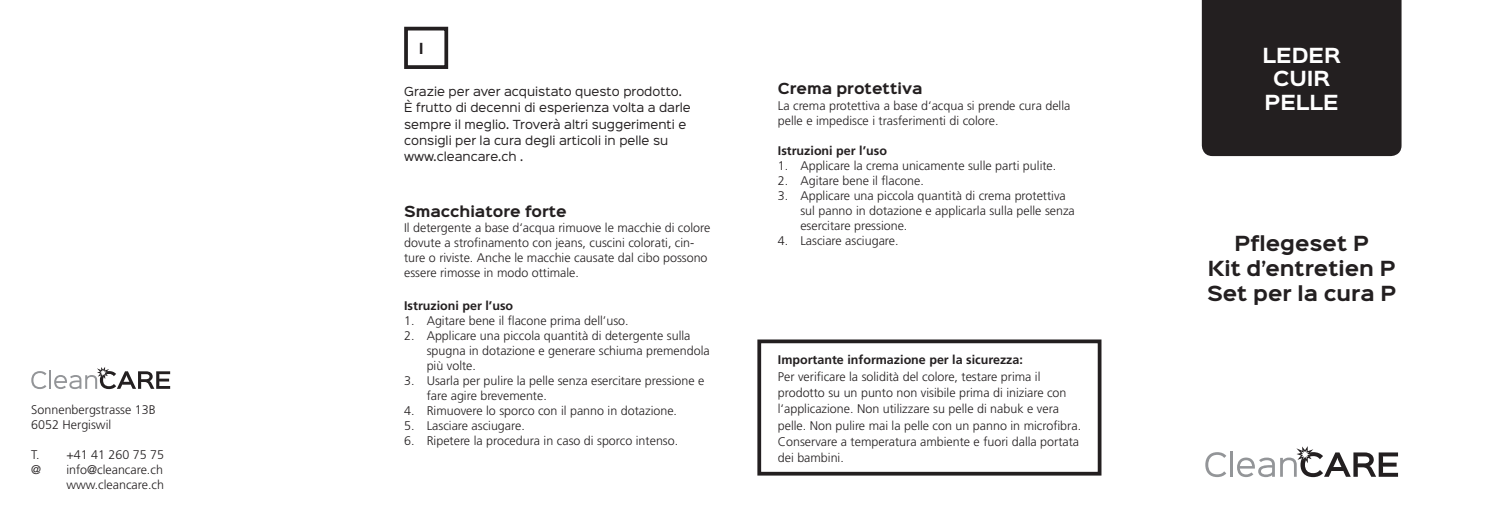
<style>
.page{position:relative;width:1489px;height:525px;background:#fff}
.page>*{position:absolute;margin:0;border:0;box-sizing:border-box;transform-origin:0 0}
.t1{font:700 18.75px/25px "Sinkin Sans 700";color:#231f20;text-align:center}
.t2{font:700 18.75px/23.8px "Sinkin Sans 700";color:#fff;text-align:center}
.t3{font:700 13.75px "Sinkin Sans 700";color:#231f20}
.t4{font:300 12.5px/15px "Frutiger";color:#231f20}
.t5{font:700 12.5px "Frutiger";color:#231f20}
.t6{font:11.25px/16.2px "Sinkin Sans 400";color:#231f20}
</style>
<div class="page">
<div style="left:1201px;top:0;width:200px;height:156px;background:#231f20"></div>
<div style="left:757px;top:339px;width:344px;height:136px;border:4px solid #231f20"></div>
<div style="left:404px;top:27px;width:44px;height:42px;border:4px solid #231f20"></div>
<svg style="left:1205px;top:452px;width:21px;height:25px"></svg>
<hr style="left:1229px;top:451px;width:3px;height:25px;background:#939598">
<svg style="left:1237px;top:446px;width:160px;height:31px"></svg>
<svg style="left:31px;top:367px;width:139px;height:22px"></svg>
<p class="t4" style="left:31px;top:402px;width:126px">Sonnenbergstrasse 13B<br>6052 Hergiswil</p>
<p class="t4" style="left:31px;top:447px;width:134px">T. +41 41 260 75 75 @</p>
<p class="t4" style="left:66px;top:462px;width:99px">info@cleancare.ch www.cleancare.ch</p>
<p class="t3" style="left:419px;top:41px;width:6px">I</p>
<p class="t6" style="left:404px;top:82px;width:288px">Grazie per aver acquistato questo prodotto.<br>È frutto di decenni di esperienza volta a darle sempre il meglio. Troverà altri suggerimenti e consigli per la cura degli articoli in pelle su www.cleancare.ch .</p>
<p class="t3" style="left:404px;top:204px;width:164px">Smacchiatore forte</p>
<p class="t4" style="left:404px;top:220px;width:308px">Il detergente a base d‘acqua rimuove le macchie di colore dovute a strofinamento con jeans, cuscini colorati, cin&shy;ture o riviste. Anche le macchie causate dal cibo possono essere rimosse in modo ottimale.</p>
<p class="t5" style="left:404px;top:298px;width:111px">Istruzioni per l’uso</p>
<p class="t4" style="left:404px;top:313px;width:226px">1. Agitare bene il flacone prima dell’uso.</p>
<p class="t4" style="left:426px;top:328px;width:284px;text-indent:-22px">2. Applicare una piccola quantità di detergente sulla spugna in dotazione e generare schiuma premendola più volte.</p>
<p class="t4" style="left:426px;top:373px;width:279px;text-indent:-22px">3. Usarla per pulire la pelle senza esercitare pressione e fare agire brevemente.</p>
<p class="t4" style="left:404px;top:403px;width:274px">4. Rimuovere lo sporco con il panno in dotazione.</p>
<p class="t4" style="left:404px;top:418px;width:122px">5. Lasciare asciugare.</p>
<p class="t4" style="left:404px;top:433px;width:275px">6. Ripetere la procedura in caso di sporco intenso.</p>
<p class="t3" style="left:777px;top:82px;width:146px">Crema protettiva</p>
<p class="t4" style="left:777px;top:98px;width:294px">La crema protettiva a base d‘acqua si prende cura della pelle e impedisce i trasferimenti di colore.</p>
<p class="t5" style="left:777px;top:143px;width:111px">Istruzioni per l’uso</p>
<p class="t4" style="left:777px;top:158px;width:280px">1. Applicare la crema unicamente sulle parti pulite.</p>
<p class="t4" style="left:777px;top:173px;width:147px">2. Agitare bene il flacone.</p>
<p class="t4" style="left:800px;top:188px;width:276px;text-indent:-22px">3. Applicare una piccola quantità di crema protettiva sul panno in dotazione e applicarla sulla pelle senza esercitare pressione.</p>
<p class="t4" style="left:777px;top:233px;width:122px">4. Lasciare asciugare.</p>
<p class="t5" style="left:777px;top:352px;width:246px">Importante informazione per la sicurezza:</p>
<p class="t4" style="left:777px;top:368px;width:305px;line-height:16.2px">Per verificare la solidità del colore, testare prima il prodotto su un punto non visibile prima di iniziare con l‘applicazione. Non utilizzare su pelle di nabuk e vera pelle. Non pulire mai la pelle con un panno in microfibra.<br>Conservare a temperatura ambiente e fuori dalla portata dei bambini.</p>
<h1 class="t2" style="left:1262px;top:44px;width:80px">LEDER<br>CUIR<br>PELLE</h1>
<h1 class="t1" style="left:1206px;top:232px;width:191px">Pflegeset P<br>Kit d’entretien P<br>Set per la cura P</h1>
</div>
